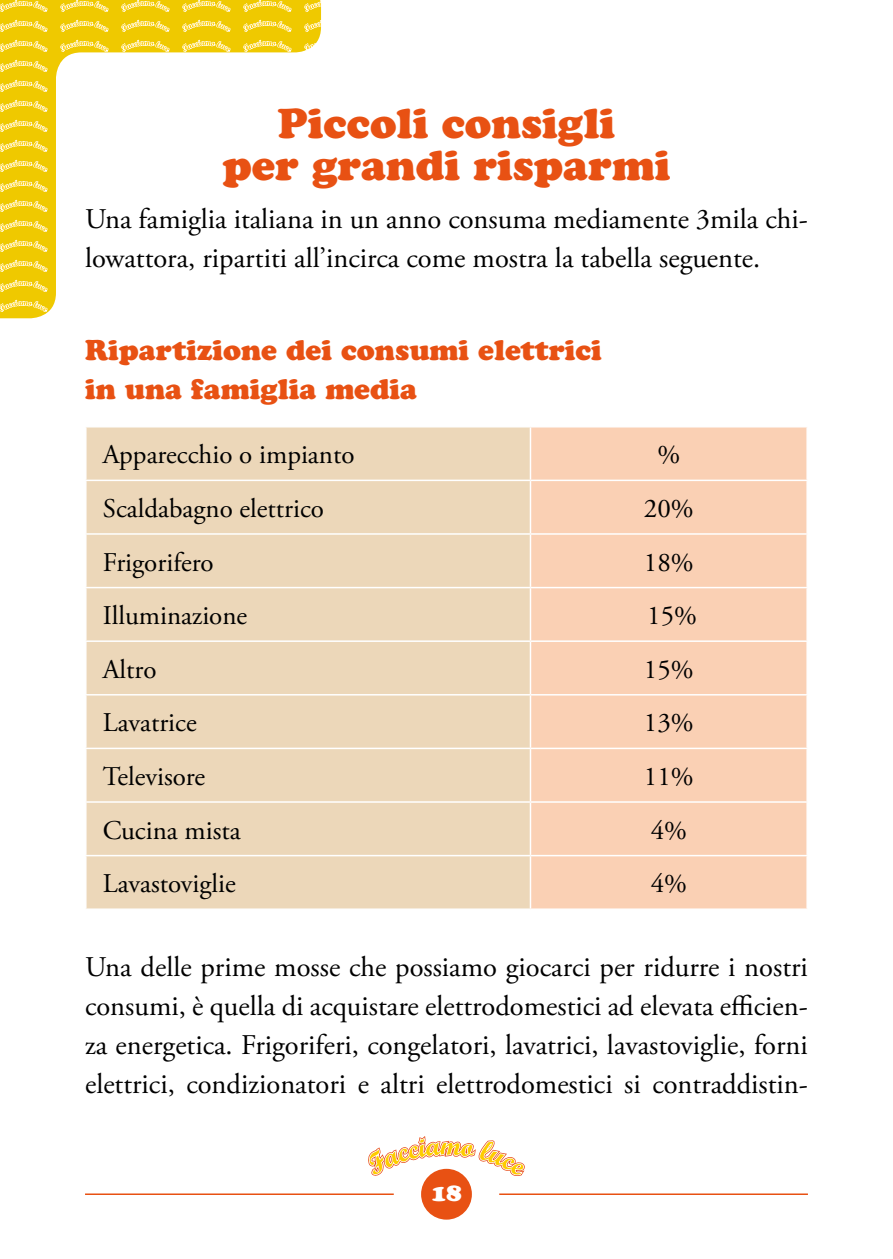
<style>
.page{position:relative;width:893px;height:1259px;background:#fff}
.page>*{position:absolute;margin:0;border:0;box-sizing:border-box;transform-origin:0 0}
.t1{font:42px/42px "Cooper Black Std";color:#e85113;text-align:center}
.t2{font:28.5px/39px "Adobe Garamond Pro";color:#000}
.t3{font:28.5px/39px "Cooper Black Std";color:#e85113}
.t4{font:27px "Adobe Garamond Pro";color:#000}
.t5{font:24px "Cooper Black Std";color:#fff}
</style>
<div class="page">
<hr style="left:85px;top:1193px;width:309px;height:2px;background:#e85113">
<hr style="left:499px;top:1193px;width:309px;height:2px;background:#e85113">
<div style="left:421px;top:1168px;width:51px;height:51px;background:#e85113;border-radius:50%"></div>
<svg style="left:0;top:0;width:321px;height:318px"></svg>
<svg style="left:368px;top:1136px;width:157px;height:43px"></svg>
<div style="left:87px;top:427px;width:443px;height:481px;background:#ecd7b9"></div>
<div style="left:531px;top:427px;width:275px;height:481px;background:#fad0b4"></div>
<hr style="left:85px;top:479px;width:445px;height:2px;background:#fff">
<hr style="left:530px;top:479px;width:278px;height:2px;background:#fff">
<hr style="left:85px;top:533px;width:445px;height:2px;background:#fff">
<hr style="left:530px;top:533px;width:278px;height:2px;background:#fff">
<hr style="left:85px;top:587px;width:445px;height:1px;background:#fff">
<hr style="left:530px;top:587px;width:278px;height:1px;background:#fff">
<hr style="left:85px;top:640px;width:445px;height:2px;background:#fff">
<hr style="left:530px;top:640px;width:278px;height:2px;background:#fff">
<hr style="left:85px;top:694px;width:445px;height:1px;background:#fff">
<hr style="left:530px;top:694px;width:278px;height:1px;background:#fff">
<hr style="left:85px;top:747px;width:445px;height:2px;background:#fff">
<hr style="left:530px;top:747px;width:278px;height:2px;background:#fff">
<hr style="left:85px;top:801px;width:445px;height:2px;background:#fff">
<hr style="left:530px;top:801px;width:278px;height:2px;background:#fff">
<hr style="left:85px;top:855px;width:445px;height:1px;background:#fff">
<hr style="left:530px;top:855px;width:278px;height:1px;background:#fff">
<h1 class="t1" style="left:222px;top:102px;width:450px">Piccoli consigli<br>per grandi risparmi</h1>
<p class="t2" style="left:85px;top:200px;width:724px">Una famiglia italiana in un anno consuma mediamente 3mila chi&shy;lowattora, ripartiti all’incirca come mostra la tabella seguente.</p>
<p class="t3" style="left:85px;top:330px;width:518px">Ripartizione dei consumi elettrici in una famiglia media</p>
<p class="t4" style="left:103px;top:438px;width:253px">Apparecchio o impianto</p>
<p class="t4" style="left:657px;top:438px;width:24px">%</p>
<p class="t4" style="left:103px;top:492px;width:223px">Scaldabagno elettrico</p>
<p class="t4" style="left:644px;top:492px;width:51px">20%</p>
<p class="t4" style="left:103px;top:546px;width:112px">Frigorifero</p>
<p class="t4" style="left:644px;top:546px;width:51px">18%</p>
<p class="t4" style="left:103px;top:599px;width:146px">Illuminazione</p>
<p class="t4" style="left:647px;top:599px;width:51px">15%</p>
<p class="t4" style="left:103px;top:653px;width:55px">Altro</p>
<p class="t4" style="left:644px;top:653px;width:51px">15%</p>
<p class="t4" style="left:103px;top:706px;width:95px">Lavatrice</p>
<p class="t4" style="left:644px;top:706px;width:51px">13%</p>
<p class="t4" style="left:103px;top:760px;width:104px">Televisore</p>
<p class="t4" style="left:644px;top:760px;width:51px">11%</p>
<p class="t4" style="left:103px;top:814px;width:139px">Cucina mista</p>
<p class="t4" style="left:651px;top:814px;width:38px">4%</p>
<p class="t4" style="left:103px;top:867px;width:134px">Lavastoviglie</p>
<p class="t4" style="left:651px;top:867px;width:38px">4%</p>
<p class="t2" style="left:85px;top:948px;width:724px;text-align:justify">Una delle prime mosse che possiamo giocarci per ridurre i nostri consumi, è quella di acquistare elettrodomestici ad elevata efficien&shy;za energetica. Frigoriferi, congelatori, lavatrici, lavastoviglie, forni elettrici, condizionatori e altri elettrodomestici si contraddistin-</p>
<p class="t5" style="left:431px;top:1178px;width:32px">18</p>
</div>
